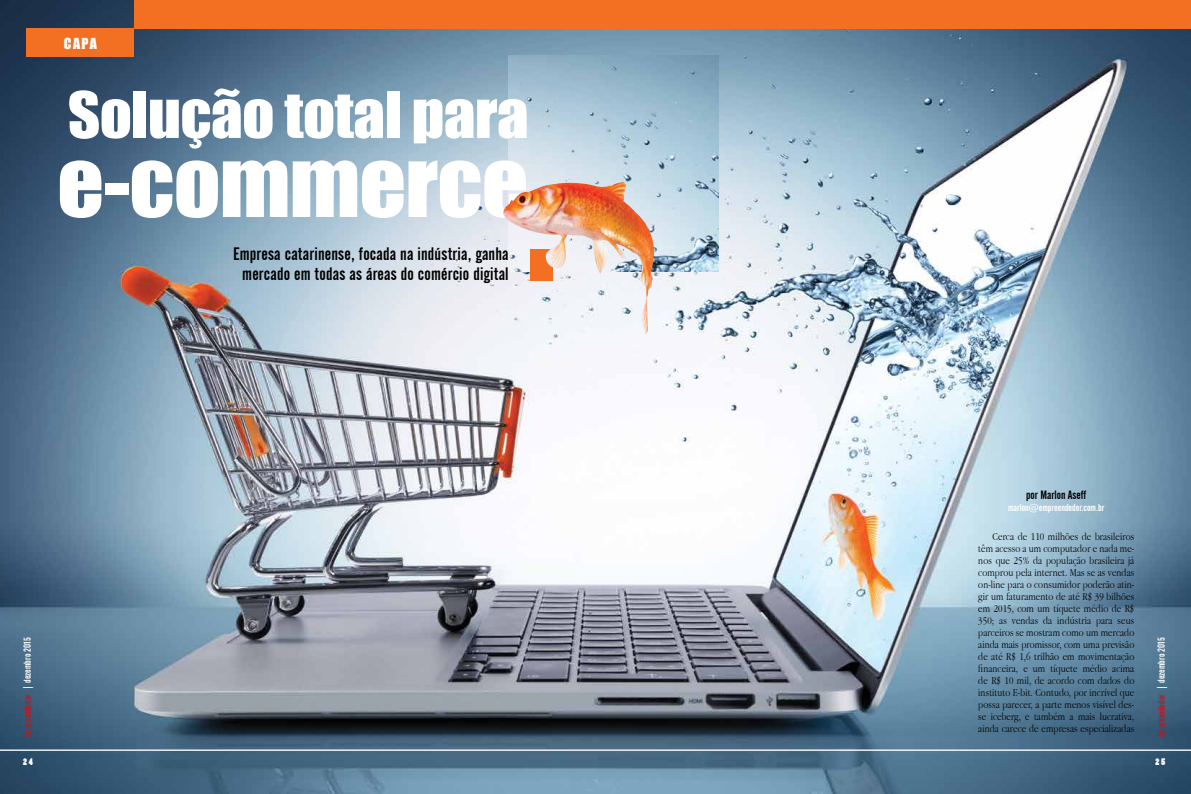
<style>
.page{position:relative;width:1191px;height:794px;background:#fff}
.page>*{position:absolute;margin:0;border:0;box-sizing:border-box;transform-origin:0 0}
.t1{font:85.7px "Impact";letter-spacing:-.01em;color:#fff;scale:1.07 1}
.t2{font:59px "Impact";letter-spacing:-.01em;color:#fff;scale:1.07 1}
.t3{font:18px/20px "Alternate Gothic No 2 BT";letter-spacing:.01em;color:#000;text-align:center}
.t4{font:14px "Impact";color:#fff}
.t5{font:12px "Alternate Gothic No 2 BT";color:#000}
.t6{font:300 11px/12px "Apple Garamond";letter-spacing:.01em;color:#000;text-align:justify}
.t7{font:10px "Alternate Gothic No 2 BT";color:#fff}
.t8{font:9px "Poplar Std";color:#fff}
.s1{color:#c4161c}
</style>
<div class="page">
<img style="left:0;top:0;width:1191px;height:794px">
<div style="left:26px;top:28px;width:108px;height:29px;background:#f36f21"></div>
<div style="left:134px;top:0;width:1057px;height:29px;background:#f36f21"></div>
<hr style="left:0;top:749px;width:1191px;height:2px;background:#fff">
<img style="left:509px;top:56px;width:209px;height:216px">
<img style="left:502px;top:181px;width:153px;height:154px">
<p class="t4" style="left:64px;top:33px;width:34px">capa</p>
<h2 class="t2" style="left:68px;top:69px;width:432px">Solução total para</h2>
<h1 class="t1" style="left:57px;top:117px;width:442px">e-commerce</h1>
<h3 class="t3" style="left:233px;top:244px;width:277px">Empresa catarinense, focada na indústria, ganha mercado em todas as áreas do comércio digital</h3>
<p class="t7" style="left:22px;top:737px;width:101px;rotate:-90deg"><span class="s1">empreendedor</span> | dezembro 2015</p>
<p class="t8" style="left:23px;top:757px;width:11px">24</p>
<p class="t5" style="left:1026px;top:488px;width:62px">por Marlon Aseff</p>
<p class="t7" style="left:1008px;top:502px;width:98px">marlon@empreendedor.com.br</p>
<p class="t6" style="left:978px;top:530px;width:157px;text-indent:14px">Cerca de 110 milhões de brasileiros têm acesso a um computador e nada me&shy;nos que 25% da população brasileira já comprou pela internet. Mas se as vendas on-line para o consumidor poderão atin&shy;gir um faturamento de até R$ 39 bilhões em 2015, com um tíquete médio de R$ 350; as vendas da indústria para seus parceiros se mostram como um mercado ainda mais promissor, com uma previsão de até R$ 1,6 trilhão em movimentação financeira, e um tíquete médio acima de R$ 10 mil, de acordo com dados do instituto E-bit. Contudo, por incrível que possa parecer, a parte menos visível des&shy;se iceberg, e também a mais lucrativa, ainda carece de empresas especializadas</p>
<p class="t7" style="left:1155px;top:737px;width:101px;rotate:-90deg"><span class="s1">empreendedor</span> | dezembro 2015</p>
<p class="t8" style="left:1155px;top:757px;width:11px">25</p>
</div>
